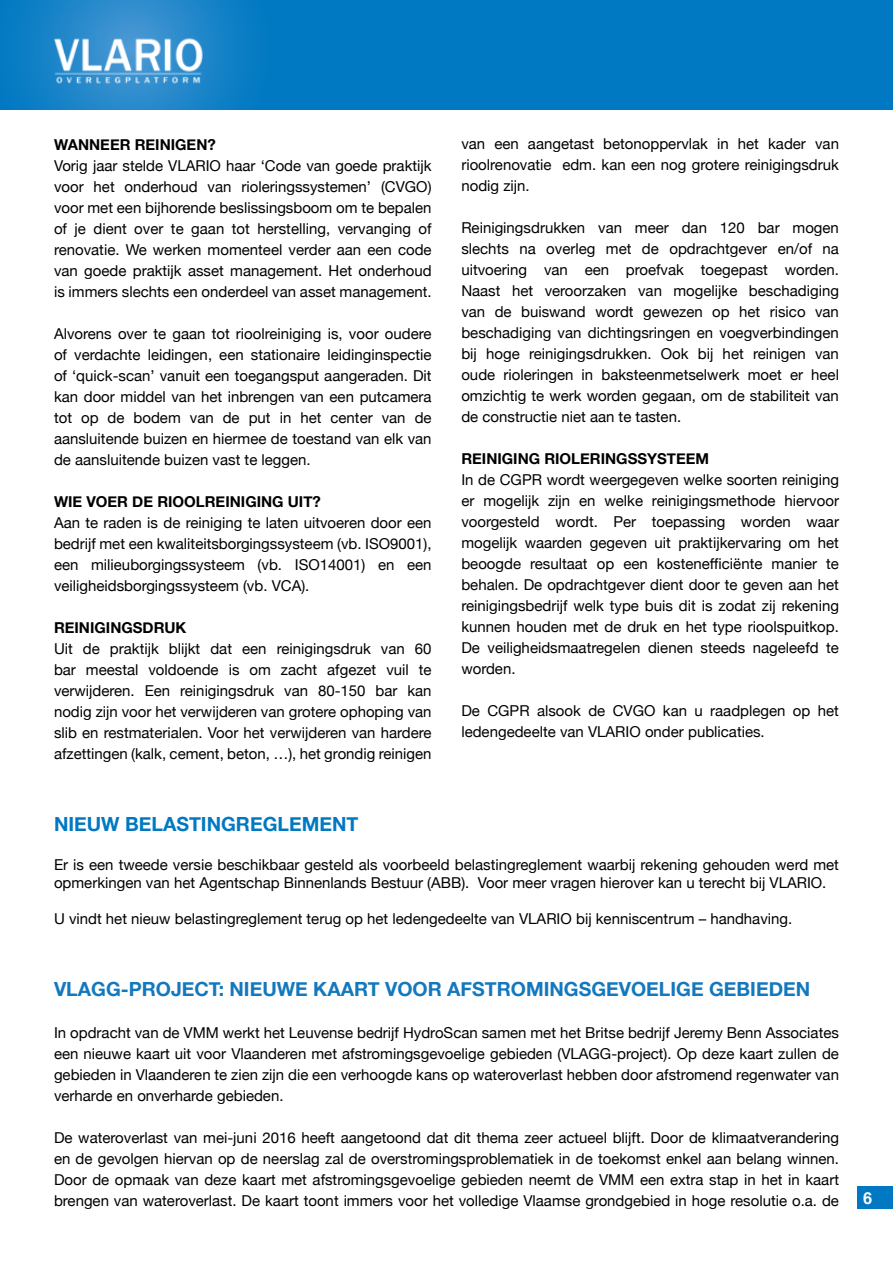
<style>
.page{position:relative;width:893px;height:1263px;background:#fff}
.page>*{position:absolute;margin:0;border:0;box-sizing:border-box;transform-origin:0 0}
.t1{font:700 19.5px "Helvetica Neue";color:#1378be}
.t2{font:700 19.5px "Helvetica Neue";color:#0079c2}
.t3{font:700 16.5px "Helvetica";color:#fff}
.t4{font:15px/21px "Helvetica Neue";color:#000;text-align:justify}
.t5{font:700 15px "Helvetica Neue";color:#000}
</style>
<div class="page">
<div style="left:857px;top:1186px;width:36px;height:23px;background:#0079c2"></div>
<div style="left:270px;top:0;width:623px;height:110px;background:#0079c2"></div>
<svg style="left:0;top:0;width:270px;height:110px;background:#1883c7"></svg>
<img style="left:52px;top:36px;width:152px;height:49px">
<p class="t5" style="left:54px;top:133px;width:163px">WANNEER REINIGEN?</p>
<p class="t4" style="left:54px;top:156px;width:379px">Vorig jaar stelde VLARIO haar ‘Code van goede praktijk voor het onderhoud van rioleringssystemen’ (CVGO) voor met een bijhorende beslissingsboom om te bepalen of je dient over te gaan tot herstelling, vervanging of renovatie. We werken momenteel verder aan een code van goede praktijk asset management. Het onderhoud is immers slechts een onderdeel van asset management.</p>
<p class="t4" style="left:54px;top:324px;width:379px">Alvorens over te gaan tot rioolreiniging is, voor oudere of verdachte leidingen, een stationaire leidinginspectie of ‘quick-scan’ vanuit een toegangsput aangeraden. Dit kan door middel van het inbrengen van een putcamera tot op de bodem van de put in het center van de aansluitende buizen en hiermee de toestand van elk van de aansluitende buizen vast te leggen.</p>
<p class="t5" style="left:54px;top:490px;width:268px">WIE VOER DE RIOOLREINIGING UIT?</p>
<p class="t4" style="left:54px;top:513px;width:379px">Aan te raden is de reiniging te laten uitvoeren door een bedrijf met een kwaliteitsborgingssysteem (vb. ISO9001), een milieuborgingssysteem (vb. ISO14001) en een veiligheidsborgingssysteem (vb. VCA).</p>
<p class="t5" style="left:54px;top:616px;width:134px">REINIGINGSDRUK</p>
<p class="t4" style="left:54px;top:639px;width:379px">Uit de praktijk blijkt dat een reinigingsdruk van 60 bar meestal voldoende is om zacht afgezet vuil te verwijderen. Een reinigingsdruk van 80-150 bar kan nodig zijn voor het verwijderen van grotere ophoping van slib en restmaterialen. Voor het verwijderen van hardere afzettingen (kalk, cement, beton, …), het grondig reinigen</p>
<p class="t4" style="left:461px;top:134px;width:379px">van een aangetast betonoppervlak in het kader van rioolrenovatie edm. kan een nog grotere reinigingsdruk nodig zijn.</p>
<p class="t4" style="left:461px;top:218px;width:379px">Reinigingsdrukken van meer dan 120 bar mogen slechts na overleg met de opdrachtgever en/of na uitvoering van een proefvak toegepast worden.<br>Naast het veroorzaken van mogelijke beschadiging van de buiswand wordt gewezen op het risico van beschadiging van dichtingsringen en voegverbindingen bij hoge reinigingsdrukken. Ook bij het reinigen van oude rioleringen in baksteenmetselwerk moet er heel omzichtig te werk worden gegaan, om de stabiliteit van de constructie niet aan te tasten.</p>
<p class="t5" style="left:461px;top:447px;width:249px">REINIGING RIOLERINGSSYSTEEM</p>
<p class="t4" style="left:461px;top:470px;width:379px">In de CGPR wordt weergegeven welke soorten reiniging er mogelijk zijn en welke reinigingsmethode hiervoor voorgesteld wordt. Per toepassing worden waar mogelijk waarden gegeven uit praktijkervaring om het beoogde resultaat op een kostenefficiënte manier te behalen. De opdrachtgever dient door te geven aan het reinigingsbedrijf welk type buis dit is zodat zij rekening kunnen houden met de druk en het type rioolspuitkop.<br>De veiligheidsmaatregelen dienen steeds nageleefd te worden.</p>
<p class="t4" style="left:461px;top:701px;width:379px">De CGPR alsook de CVGO kan u raadplegen op het ledengedeelte van VLARIO onder publicaties.</p>
<h1 class="t2" style="left:54px;top:808px;width:306px">NIEUW BELASTINGREGLEMENT</h1>
<p class="t4" style="left:54px;top:856px;width:786px;line-height:18px">Er is een tweede versie beschikbaar gesteld als voorbeeld belastingreglement waarbij rekening gehouden werd met opmerkingen van het Agentschap Binnenlands Bestuur (ABB). Voor meer vragen hierover kan u terecht bij VLARIO.</p>
<p class="t4" style="left:54px;top:909px;width:740px">U vindt het nieuw belastingreglement terug op het ledengedeelte van VLARIO bij kenniscentrum – handhaving.</p>
<h1 class="t1" style="left:54px;top:973px;width:758px">VLAGG-PROJECT: NIEUWE KAART VOOR AFSTROMINGSGEVOELIGE GEBIEDEN</h1>
<p class="t4" style="left:54px;top:1023px;width:786px">In opdracht van de VMM werkt het Leuvense bedrijf HydroScan samen met het Britse bedrijf Jeremy Benn Associates een nieuwe kaart uit voor Vlaanderen met afstromingsgevoelige gebieden (VLAGG-project). Op deze kaart zullen de gebieden in Vlaanderen te zien zijn die een verhoogde kans op wateroverlast hebben door afstromend regenwater van verharde en onverharde gebieden.</p>
<p class="t4" style="left:54px;top:1128px;width:786px">De wateroverlast van mei-juni 2016 heeft aangetoond dat dit thema zeer actueel blijft. Door de klimaatverandering en de gevolgen hiervan op de neerslag zal de overstromingsproblematiek in de toekomst enkel aan belang winnen.<br>Door de opmaak van deze kaart met afstromingsgevoelige gebieden neemt de VMM een extra stap in het in kaart brengen van wateroverlast. De kaart toont immers voor het volledige Vlaamse grondgebied in hoge resolutie o.a. de</p>
<p class="t3" style="left:863px;top:1184px;width:11px">6</p>
</div>
